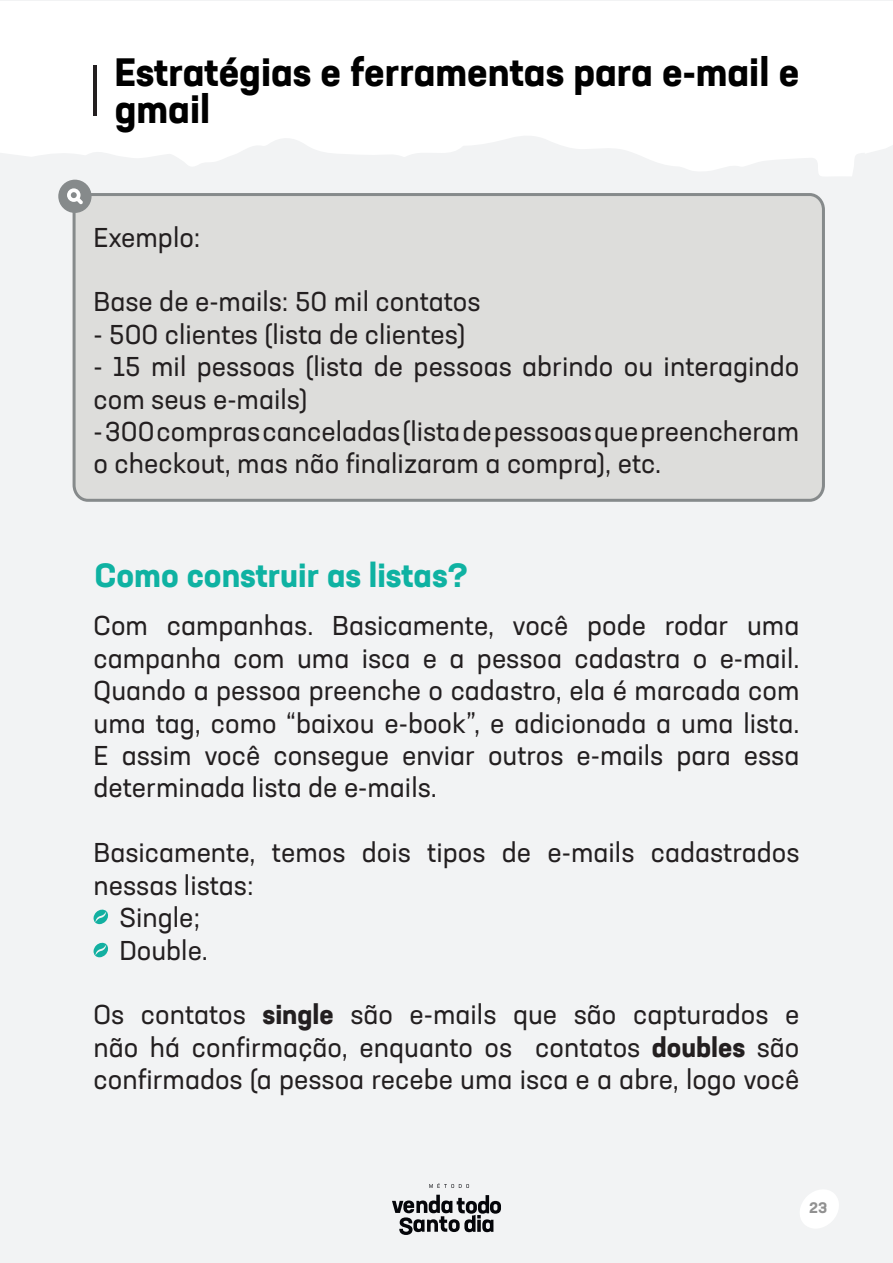
<style>
.page{position:relative;width:893px;height:1263px;background:#f2f3f4}
.page>*{position:absolute;margin:0;border:0;box-sizing:border-box;transform-origin:0 0}
.t1{font:700 39px/37.5px "Neusa Next Std";color:#000}
.t2{font:700 33px "Neusa Next Std";color:#0fb2a2}
.t3{font:27px/32.4px "Neusa Next Std";color:#231f20;text-align:justify}
.t4{font:700 15px "Neusa Next Std";color:#919191}
.s1{font-weight:700}
</style>
<div class="page">
<svg style="left:0;top:1px;width:893px;height:175px;fill:#fff"></svg>
<svg style="left:800px;top:1190px;width:39px;height:38px"></svg>
<svg style="left:429px;top:1183px;width:40px;height:5px"></svg>
<svg style="left:392px;top:1195px;width:109px;height:40px"></svg>
<hr style="left:94px;top:65px;width:3px;height:51px;background:#231f20">
<svg style="left:93px;top:909px;width:15px;height:15px"></svg>
<svg style="left:93px;top:942px;width:15px;height:15px"></svg>
<div style="left:74px;top:195px;width:749px;height:305px;background:#dddddb;border-radius:15px"></div>
<div style="left:73px;top:193px;width:752px;height:309px;border:3px solid #868a8b;border-radius:15px"></div>
<div style="left:58px;top:180px;width:34px;height:33px;background:#868a8b;border-radius:50%"></div>
<svg style="left:67px;top:188px;width:16px;height:16px"></svg>
<h1 class="t1" style="left:115px;top:52px;width:686px">Estratégias e ferramentas para e-mail e gmail</h1>
<p class="t3" style="left:94px;top:220px;width:109px">Exemplo:</p>
<p class="t3" style="left:94px;top:285px;width:389px">Base de e-mails: 50 mil contatos</p>
<p class="t3" style="left:94px;top:318px;width:373px">- 500 clientes (lista de clientes)</p>
<p class="t3" style="left:94px;top:350px;width:707px">- 15 mil pessoas (lista de pessoas abrindo ou interagindo com seus e-mails)</p>
<p class="t3" style="left:94px;top:415px;width:707px">- 300 compras canceladas (lista de pessoas que preencheram o checkout, mas não finalizaram a compra), etc.</p>
<p class="t2" style="left:95px;top:554px;width:375px">Como construir as listas?</p>
<p class="t3" style="left:94px;top:609px;width:707px">Com campanhas. Basicamente, você pode rodar uma campanha com uma isca e a pessoa cadastra o e-mail.<br>Quando a pessoa preenche o cadastro, ela é marcada com uma tag, como “baixou e-book”, e adicionada a uma lista.<br>E assim você consegue enviar outros e-mails para essa determinada lista de e-mails.</p>
<p class="t3" style="left:94px;top:836px;width:707px">Basicamente, temos dois tipos de e-mails cadastrados</p>
<p class="t3" style="left:94px;top:868px;width:162px">nessas listas:</p>
<p class="t3" style="left:119px;top:901px;width:82px">Single;</p>
<p class="t3" style="left:119px;top:933px;width:90px">Double.</p>
<p class="t3" style="left:94px;top:998px;width:707px">Os contatos <span class="s1">single</span> são e-mails que são capturados e não há confirmação, enquanto os contatos <span class="s1">doubles</span> são confirmados (a pessoa recebe uma isca e a abre, logo você</p>
<p class="t4" style="left:809px;top:1197px;width:19px">23</p>
</div>
